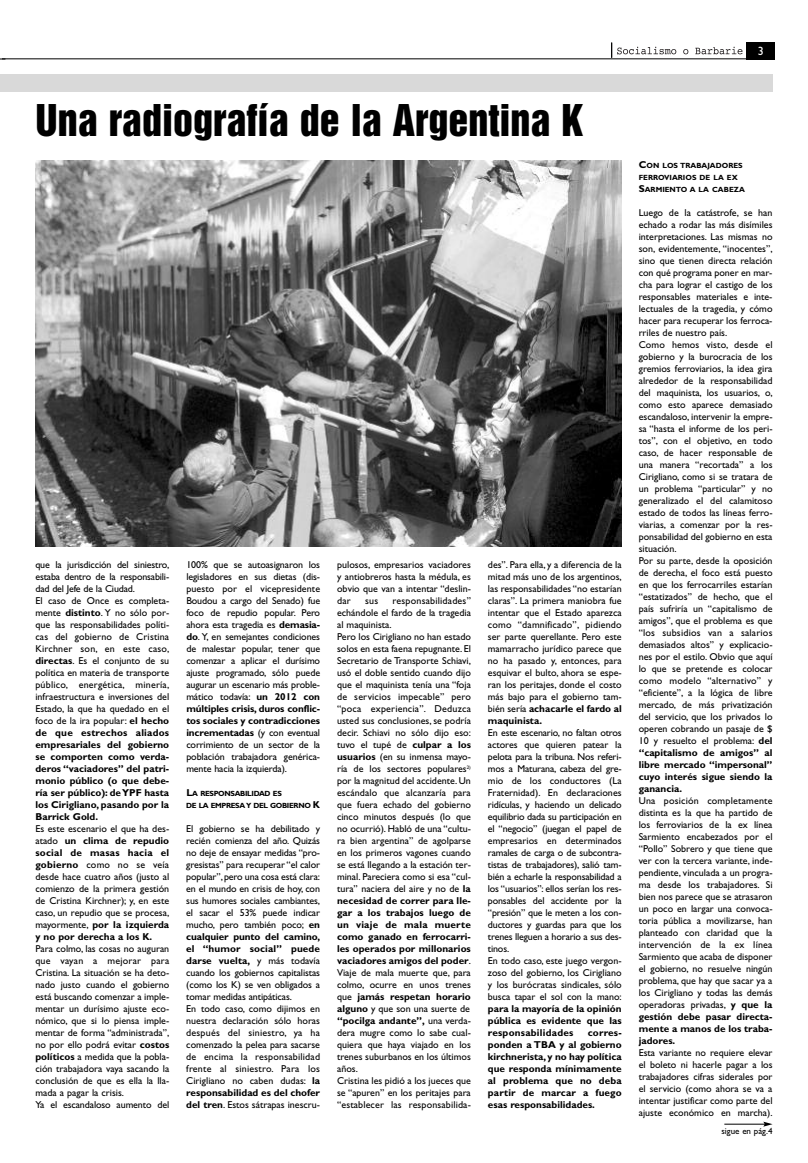
<style>
.page{position:relative;width:808px;height:1163px;background:#fff}
.page>*{position:absolute;margin:0;border:0;box-sizing:border-box;transform-origin:0 0}
.t1{font:40px "Helvetica Inserat";color:#000}
.t2{font:12px "Gill Sans";color:#fff}
.t3{font:10px/12px "Gill Sans";color:#000}
.t4{font:700 10px/12px "Gill Sans";color:#000;text-align:justify}
.t5{font:9px "Gill Sans";color:#000}
.t6{font:700 7.5px/12px "Gill Sans";color:#000}
.t7{font:700 7.5px/12px "Gill Sans";letter-spacing:-.045em;color:#000}
.s1{font-weight:700}
.s2{font-size:10px}
</style>
<div class="page">
<svg style="left:683px;top:49px;width:5px;height:5px"></svg>
<svg style="left:695px;top:47px;width:47px;height:7px"></svg>
<hr style="left:2px;top:58px;width:772px;height:1px;background:#000">
<div style="left:746px;top:43px;width:29px;height:17px;background:#000"></div>
<svg style="left:611px;top:43px;width:65px;height:15px"></svg>
<div style="left:0;top:74px;width:772px;height:18px;background:#d9d9d9"></div>
<img style="left:35px;top:161px;width:587px;height:385px">
<hr style="left:724px;top:1123px;width:41px;height:1px;background:#000">
<svg style="left:763px;top:1121px;width:9px;height:5px"></svg>
<p class="t2" style="left:758px;top:46px;width:7px">3</p>
<h1 class="t1" style="left:35px;top:104px;width:550px">Una radiografía de la Argentina K</h1>
<p class="t3" style="left:35px;top:559px;width:135px">que la jurisdicción del siniestro, estaba dentro de la responsabili&shy;dad del Jefe de la Ciudad.<br>El caso de Once es completa&shy;mente <span class="s1">distinto</span>. Y no sólo por&shy;que las responsabilidades políti&shy;cas del gobierno de Cristina<br>Kirchner son, en este caso, <span class="s1">directas</span>. Es el conjunto de su política en materia de transporte público, energética, minería, infraestructura e inversiones del<br>Estado, la que ha quedado en el foco de la ira popular: <span class="s1">el hecho de que estrechos aliados empresariales del gobierno se comporten como verda&shy;deros “vaciadores” del patri&shy;monio público (o que debe&shy;ría ser público): deYPF hasta los Cirigliano, pasando por la<br>Barrick Gold.</span></p>
<p class="t3" style="left:35px;top:823px;width:135px;text-align:justify">Es este escenario el que ha des&shy;atado <span class="s1">un clima de repudio social de masas hacia el gobierno</span> como no se veía desde hace cuatro años (justo al comienzo de la primera gestión de Cristina Kirchner); y, en este caso, un repudio que se procesa, mayormente, <span class="s1">por la izquierda y no por derecha a los K.</span></p>
<p class="t3" style="left:35px;top:943px;width:135px">Para colmo, las cosas no auguran que vayan a mejorar para<br>Cristina. La situación se ha deto&shy;nado justo cuando el gobierno está buscando comenzar a imple&shy;mentar un durísimo ajuste eco&shy;nómico, que si lo piensa imple&shy;mentar de forma “administrada”, no por ello podrá evitar <span class="s1">costos políticos</span> a medida que la pobla&shy;ción trabajadora vaya sacando la conclusión de que es ella la lla&shy;mada a pagar la crisis.<br>Ya el escandaloso aumento del</p>
<p class="t3" style="left:186px;top:559px;width:135px;text-align:justify">100% que se autoasignaron los legisladores en sus dietas (dis&shy;puesto por el vicepresidente Boudou a cargo del Senado) fue foco de repudio popular. Pero ahora esta tragedia es <span class="s1">demasia&shy;do</span>. Y, en semejantes condiciones de malestar popular, tener que comenzar a aplicar el durísimo ajuste programado, sólo puede augurar un escenario más proble&shy;mático todavía: <span class="s1">un 2012 con múltiples crisis, duros conflic&shy;tos sociales y contradicciones incrementadas</span> (y con eventual corrimiento de un sector de la población trabajadora genérica&shy;mente hacia la izquierda).</p>
<p class="t7" style="left:186px;top:788px;width:135px"><span class="s2">L</span>A RESPONSABILIDAD ES<br>DE LA EMPRESAY DEL GOBIERNO <span class="s2">K</span></p>
<p class="t3" style="left:186px;top:823px;width:135px">El gobierno se ha debilitado y recién comienza del año. Quizás no deje de ensayar medidas “pro&shy;gresistas” para recuperar “el calor popular”,pero una cosa está clara: en el mundo en crisis de hoy, con sus humores sociales cambiantes, el sacar el 53% puede indicar mucho, pero también poco; <span class="s1">en cualquier punto del camino, el “humor social” puede darse vuelta,</span> y más todavía cuando los gobiernos capitalistas (como los K) se ven obligados a tomar medidas antipáticas.<br>En todo caso, como dijimos en nuestra declaración sólo horas después del siniestro, ya ha comenzado la pelea para sacarse de encima la responsabilidad frente al siniestro. Para los<br>Cirigliano no caben dudas: <span class="s1">la responsabilidad es del chofer del tren</span>. Estos sátrapas inescru-</p>
<p class="t3" style="left:337px;top:559px;width:135px;text-align:justify">pulosos, empresarios vaciadores y antiobreros hasta la médula, es obvio que van a intentar “deslin&shy;dar</p>
<p class="t3" style="left:337px;top:595px;width:135px;text-indent:55px">responsabilidades” echándole el fardo de la tragedia al maquinista.<br>Pero los Cirigliano no han estado solos en esta faena repugnante. El<br>Secretario de Transporte Schiavi, usó el doble sentido cuando dijo que el maquinista tenía una “foja de servicios impecable” pero “poca experiencia”. Deduzca usted sus conclusiones, se podría decir. Schiavi no sólo dijo eso: tuvo el tupé de <span class="s1">culpar a los usuarios</span> (en su inmensa mayo&shy;ría de los sectores populares<sup>2) </sup>por la magnitud del accidente. Un escándalo que alcanzaría para que fuera echado del gobierno cinco minutos después (lo que no ocurrió). Habló de una “cultu&shy;ra bien argentina” de agolparse en los primeros vagones cuando se está llegando a la estación ter&shy;minal. Pareciera como si esa “cul&shy;tura” naciera del aire y no de <span class="s1">la necesidad de correr para lle&shy;gar a los trabajos luego de un viaje de mala muerte como ganado en ferrocarri&shy;les operados por millonarios vaciadores amigos del poder</span>.<br>Viaje de mala muerte que, para colmo, ocurre en unos trenes que <span class="s1">jamás respetan horario alguno</span> y que son una suerte de <span class="s1">“pocilga andante”,</span> una verda&shy;dera mugre como lo sabe cual&shy;quiera que haya viajado en los trenes suburbanos en los últimos años.<br>Cristina les pidió a los jueces que se “apuren” en los peritajes para “establecer las responsabilida-</p>
<p class="t3" style="left:365px;top:595px;width:15px">sus</p>
<p class="t3" style="left:488px;top:559px;width:135px;text-align:justify">des”. Para ella, y a diferencia de la mitad más uno de los argentinos, las responsabilidades “no estarían claras”. La primera maniobra fue intentar que el Estado aparezca como “damnificado”, pidiendo ser parte querellante. Pero este mamarracho jurídico parece que no ha pasado y, entonces, para esquivar el bulto, ahora se espe&shy;ran los peritajes, donde el costo más bajo para el gobierno tam&shy;bién sería <span class="s1">achacarle el fardo al maquinista.</span></p>
<p class="t3" style="left:488px;top:727px;width:135px">En este escenario, no faltan otros actores que quieren patear la pelota para la tribuna. Nos referi&shy;mos a Maturana, cabeza del gre&shy;mio de los conductores (La<br>Fraternidad). En declaraciones ridículas, y haciendo un delicado equilibrio dada su participación en el “negocio” (juegan el papel de empresarios en determinados ramales de carga o de subcontra&shy;tistas de trabajadores), salió tam&shy;bién a echarle la responsabilidad a los “usuarios”: ellos serían los res&shy;ponsables del accidente por la “presión” que le meten a los con&shy;ductores y guardas para que los trenes lleguen a horario a sus des&shy;tinos.<br>En todo caso, este juego vergon&shy;zoso del gobierno, los Cirigliano y los burócratas sindicales, sólo busca tapar el sol con la mano:</p>
<p class="t4" style="left:488px;top:1003px;width:135px">para la mayoría de la opinión pública es evidente que las responsabilidades</p>
<p class="t4" style="left:488px;top:1027px;width:135px;text-indent:100px">corres&shy;ponden a TBA y al gobierno kirchnerista, y no hay política que responda mínimamente al problema que no deba partir de marcar a fuego esas responsabilidades.</p>
<p class="t6" style="left:639px;top:160px;width:108px"><span class="s2">C</span>ON LOS TRABAJADORES<br>FERROVIARIOS DE LA EX<br><span class="s2">S</span>ARMIENTO A LA CABEZA</p>
<p class="t3" style="left:639px;top:207px;width:135px">Luego de la catástrofe, se han echado a rodar las más disímiles interpretaciones. Las mismas no son, evidentemente, “inocentes”, sino que tienen directa relación con qué programa poner en mar&shy;cha para lograr el castigo de los responsables materiales e inte&shy;lectuales de la tragedia, y cómo hacer para recuperar los ferroca&shy;rriles de nuestro país.<br>Como hemos visto, desde el gobierno y la burocracia de los gremios ferroviarios, la idea gira alrededor de la responsabilidad del maquinista, los usuarios, o, como esto aparece demasiado escandaloso, intervenir la empre&shy;sa “hasta el informe de los peri&shy;tos”, con el objetivo, en todo caso, de hacer responsable de una manera “recortada” a los<br>Cirigliano, como si se tratara de un problema “particular” y no generalizado el del calamitoso estado de todos las líneas ferro&shy;viarias, a comenzar por la res&shy;ponsabilidad del gobierno en esta situación.<br>Por su parte, desde la oposición de derecha, el foco está puesto en que los ferrocarriles estarían “estatizados” de hecho, que el país sufriría un “capitalismo de amigos”, que el problema es que “los subsidios van a salarios demasiados altos” y explicacio&shy;nes por el estilo. Obvio que aquí lo que se pretende es colocar como modelo “alternativo” y “eficiente”, a la lógica de libre mercado, de más privatización del servicio, que los privados lo operen cobrando un pasaje de $<br>10 y resuelto el problema: <span class="s1">del “capitalismo de amigos” al libre mercado “impersonal” cuyo interés sigue siendo la ganancia.</span></p>
<p class="t3" style="left:639px;top:795px;width:135px;text-align:justify">Una posición completamente distinta es la que ha partido de los ferroviarios de la ex línea Sarmiento encabezados por el “Pollo” Sobrero y que tiene que ver con la tercera variante, inde&shy;pendiente, vinculada a un progra&shy;ma desde los trabajadores. Si bien nos parece que se atrasaron un poco en largar una convoca&shy;toria pública a movilizarse, han planteado con claridad que la intervención de la ex línea Sarmiento que acaba de disponer el gobierno, no resuelve ningún problema, que hay que sacar ya a los Cirigliano y todas las demás operadoras privadas, <span class="s1">y que la gestión debe pasar directa&shy;mente a manos de los traba&shy;jadores.</span></p>
<p class="t3" style="left:639px;top:1047px;width:135px;text-align:justify">Esta variante no requiere elevar el boleto ni hacerle pagar a los trabajadores cifras siderales por el servicio (como ahora se va a intentar justificar como parte del ajuste económico en marcha).</p>
<p class="t5" style="left:721px;top:1127px;width:53px">sigue en pág.4</p>
</div>
